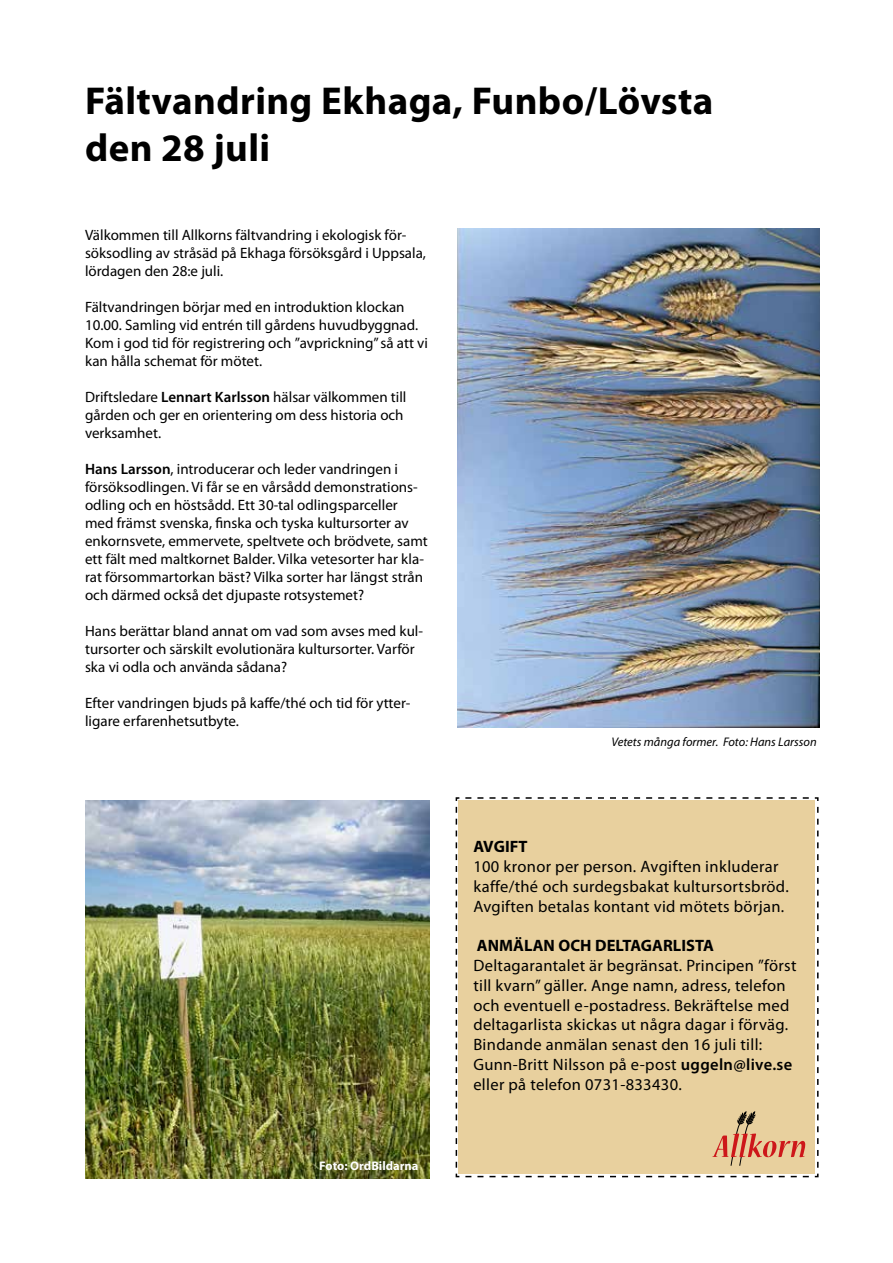
<style>
.page{position:relative;width:893px;height:1263px;background:#fff}
.page>*{position:absolute;margin:0;border:0;box-sizing:border-box;transform-origin:0 0}
.t1{font:700 39px/46.8px "Myriad Pro";letter-spacing:.01em;color:#000}
.t2{font:16.5px/19.8px "Myriad Pro";letter-spacing:.02em;color:#000}
.t3{font:700 16.5px "Myriad Pro";letter-spacing:.005em;color:#000}
.t4{font:15px/18px "Myriad Pro";color:#000}
.t5{font:italic 12.45px "Myriad Pro";color:#000}
.t6{font:700 12.45px "Myriad Pro";color:#fff}
.s1{font-weight:600}
</style>
<div class="page">
<img style="left:457px;top:229px;width:363px;height:498px">
<div style="left:455px;top:797px;width:364px;height:381px;background:#e8d09e"></div>
<svg style="left:712px;top:1111px;width:93px;height:55px;background:#dcae85"></svg>
<img style="left:85px;top:800px;width:344px;height:378px">
<h1 class="t1" style="left:85px;top:76px;width:630px">Fältvandring Ekhaga, Funbo/Lövsta den 28 juli</h1>
<p class="t4" style="left:85px;top:226px;width:343px">Välkommen till Allkorns fältvandring i ekologisk för&shy;söksodling av stråsäd på Ekhaga försöksgård i Uppsala, lördagen den 28:e juli.</p>
<p class="t4" style="left:85px;top:298px;width:344px">Fältvandringen börjar med en introduktion klockan 10.00. Samling vid entrén till gårdens huvudbyggnad.<br>Kom i god tid för registrering och ”avprickning” så att vi kan hålla schemat för mötet.</p>
<p class="t4" style="left:85px;top:388px;width:323px">Driftsledare <span class="s1">Lennart Karlsson</span> hälsar välkommen till gården och ger en orientering om dess historia och verksamhet.</p>
<p class="t4" style="left:85px;top:460px;width:344px"><span class="s1">Hans Larsson</span>, introducerar och leder vandringen i försöksodlingen. Vi får se en vårsådd demonstrations&shy;odling och en höstsådd. Ett 30-tal odlingsparceller med främst svenska, finska och tyska kultursorter av enkornsvete, emmervete, speltvete och brödvete, samt ett fält med maltkornet Balder. Vilka vetesorter har kla&shy;rat försommartorkan bäst? Vilka sorter har längst strån och därmed också det djupaste rotsystemet?</p>
<p class="t4" style="left:85px;top:622px;width:340px">Hans berättar bland annat om vad som avses med kul&shy;tursorter och särskilt evolutionära kultursorter. Varför ska vi odla och använda sådana?</p>
<p class="t4" style="left:85px;top:694px;width:327px">Efter vandringen bjuds på kaffe/thé och tid för ytter&shy;ligare erfarenhetsutbyte.</p>
<p class="t6" style="left:319px;top:1157px;width:101px">Foto: OrdBildarna</p>
<p class="t5" style="left:611px;top:735px;width:207px">Vetets många former. Foto: Hans Larsson</p>
<p class="t3" style="left:473px;top:836px;width:56px">AVGIFT</p>
<p class="t2" style="left:473px;top:856px;width:317px">100 kronor per person. Avgiften inkluderar kaffe/thé och surdegsbakat kultursortsbröd.<br>Avgiften betalas kontant vid mötets början.</p>
<p class="t3" style="left:477px;top:935px;width:239px">ANMÄLAN OCH DELTAGARLISTA</p>
<p class="t2" style="left:473px;top:955px;width:325px">Deltagarantalet är begränsat. Principen ”först till kvarn” gäller. Ange namn, adress, telefon och eventuell e-postadress. Bekräftelse med deltagarlista skickas ut några dagar i förväg.<br>Bindande anmälan senast den 16 juli till:<br>Gunn-Britt Nilsson på e-post <span class="s1">uggeln@live.se </span>eller på telefon 0731-833430.</p>
</div>
